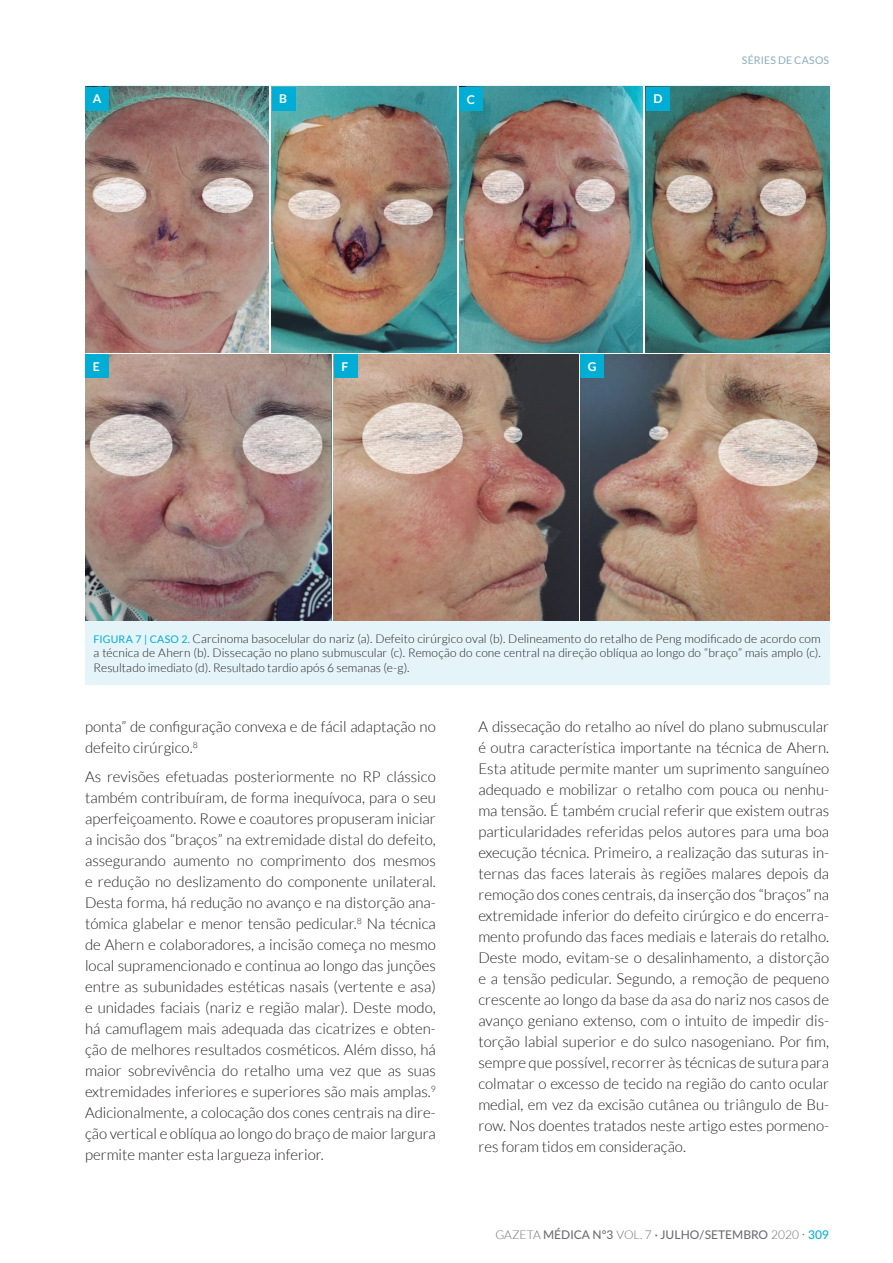
<style>
.page{position:relative;width:893px;height:1263px;background:#fff}
.page>*{position:absolute;margin:0;border:0;box-sizing:border-box;transform-origin:0 0}
.t1{font:300 15px/21px "Lato";color:#231f20;text-align:justify}
.t2{font:700 12.15px "Lato";color:#fff}
.t3{font:300 12px/14.4px "Lato";letter-spacing:.005em;color:#231f20;text-align:justify}
.t4{font:500 12px "Lato";color:#6c6d70}
.t5{font:10.5px "Lato";letter-spacing:.02em;color:#8aacbc}
.s1{font-weight:400;font-size:10.5px;color:#00aed5}
.s2{font-weight:300}
.s3{font-weight:300;font-size:15px}
.s4{color:#00aed5}
</style>
<div class="page">
<div style="left:85px;top:620px;width:744px;height:65px;background:#e4f4f9"></div>
<img style="left:271px;top:87px;width:186px;height:266px">
<img style="left:85px;top:87px;width:183px;height:266px">
<img style="left:646px;top:87px;width:183px;height:266px">
<img style="left:459px;top:87px;width:184px;height:266px">
<img style="left:334px;top:354px;width:244px;height:266px">
<img style="left:85px;top:354px;width:246px;height:266px">
<img style="left:580px;top:354px;width:249px;height:266px">
<div style="left:85px;top:87px;width:24px;height:23px;background:#00aed5"></div>
<div style="left:272px;top:87px;width:23px;height:23px;background:#00aed5"></div>
<div style="left:460px;top:88px;width:23px;height:23px;background:#00aed5"></div>
<div style="left:646px;top:87px;width:24px;height:23px;background:#00aed5"></div>
<div style="left:85px;top:354px;width:24px;height:24px;background:#00aed5"></div>
<div style="left:334px;top:354px;width:24px;height:24px;background:#00aed5"></div>
<div style="left:580px;top:354px;width:24px;height:24px;background:#00aed5"></div>
<p class="t2" style="left:93px;top:92px;width:10px">A</p>
<p class="t2" style="left:279px;top:92px;width:9px">B</p>
<p class="t2" style="left:467px;top:93px;width:10px">C</p>
<p class="t2" style="left:653px;top:92px;width:11px">D</p>
<p class="t5" style="left:742px;top:54px;width:89px">SÉRIES DE CASOS</p>
<p class="t2" style="left:93px;top:360px;width:8px">E</p>
<p class="t2" style="left:341px;top:360px;width:8px">F</p>
<p class="t2" style="left:588px;top:360px;width:10px">G</p>
<p class="t3" style="left:94px;top:632px;width:729px"><span class="s1">FIGURA 7 | CASO 2.</span> Carcinoma basocelular do nariz (a). Defeito cirúrgico oval (b). Delineamento do retalho de Peng modificado de acordo com a técnica de Ahern (b). Dissecação no plano submuscular (c). Remoção do cone central na direção oblíqua ao longo do “braço” mais amplo (c).<br>Resultado imediato (d). Resultado tardio após 6 semanas (e-g).</p>
<p class="t1" style="left:85px;top:716px;width:352px">ponta” de configuração convexa e de fácil adaptação no defeito cirúrgico.<sup>8</sup></p>
<p class="t1" style="left:85px;top:766px;width:352px">As revisões efetuadas posteriormente no RP clássico também contribuíram, de forma inequívoca, para o seu aperfeiçoamento. Rowe e coautores propuseram iniciar a incisão dos “braços” na extremidade distal do defeito, assegurando aumento no comprimento dos mesmos e redução no deslizamento do componente unilateral.<br>Desta forma, há redução no avanço e na distorção ana&shy;tómica glabelar e menor tensão pedicular.<sup>8</sup> Na técnica de Ahern e colaboradores, a incisão começa no mesmo local supramencionado e continua ao longo das junções entre as subunidades estéticas nasais (vertente e asa) e unidades faciais (nariz e região malar). Deste modo, há camuflagem mais adequada das cicatrizes e obten&shy;ção de melhores resultados cosméticos. Além disso, há maior sobrevivência do retalho uma vez que as suas extremidades inferiores e superiores são mais amplas.<sup>9<br></sup>Adicionalmente, a colocação dos cones centrais na dire&shy;ção vertical e oblíqua ao longo do braço de maior largura permite manter esta largueza inferior.</p>
<p class="t1" style="left:478px;top:716px;width:352px">A dissecação do retalho ao nível do plano submuscular é outra característica importante na técnica de Ahern.<br>Esta atitude permite manter um suprimento sanguíneo adequado e mobilizar o retalho com pouca ou nenhu&shy;ma tensão. É também crucial referir que existem outras particularidades referidas pelos autores para uma boa execução técnica. Primeiro, a realização das suturas in&shy;ternas das faces laterais às regiões malares depois da remoção dos cones centrais, da inserção dos “braços” na extremidade inferior do defeito cirúrgico e do encerra&shy;mento profundo das faces mediais e laterais do retalho.<br>Deste modo, evitam-se o desalinhamento, a distorção e a tensão pedicular. Segundo, a remoção de pequeno crescente ao longo da base da asa do nariz nos casos de avanço geniano extenso, com o intuito de impedir dis&shy;torção labial superior e do sulco nasogeniano. Por fim, sempre que possível, recorrer às técnicas de sutura para colmatar o excesso de tecido na região do canto ocular medial, em vez da excisão cutânea ou triângulo de Bu&shy;row. Nos doentes tratados neste artigo estes pormeno&shy;res foram tidos em consideração.</p>
<p class="t4" style="left:495px;top:1226px;width:335px"><span class="s2">GAZETA</span> MÉDICA Nº3 <span class="s2">VOL. 7</span> · JULHO/SETEMBRO <span class="s2">2020</span> <span class="s3">·</span> <span class="s4">309</span></p>
</div>
